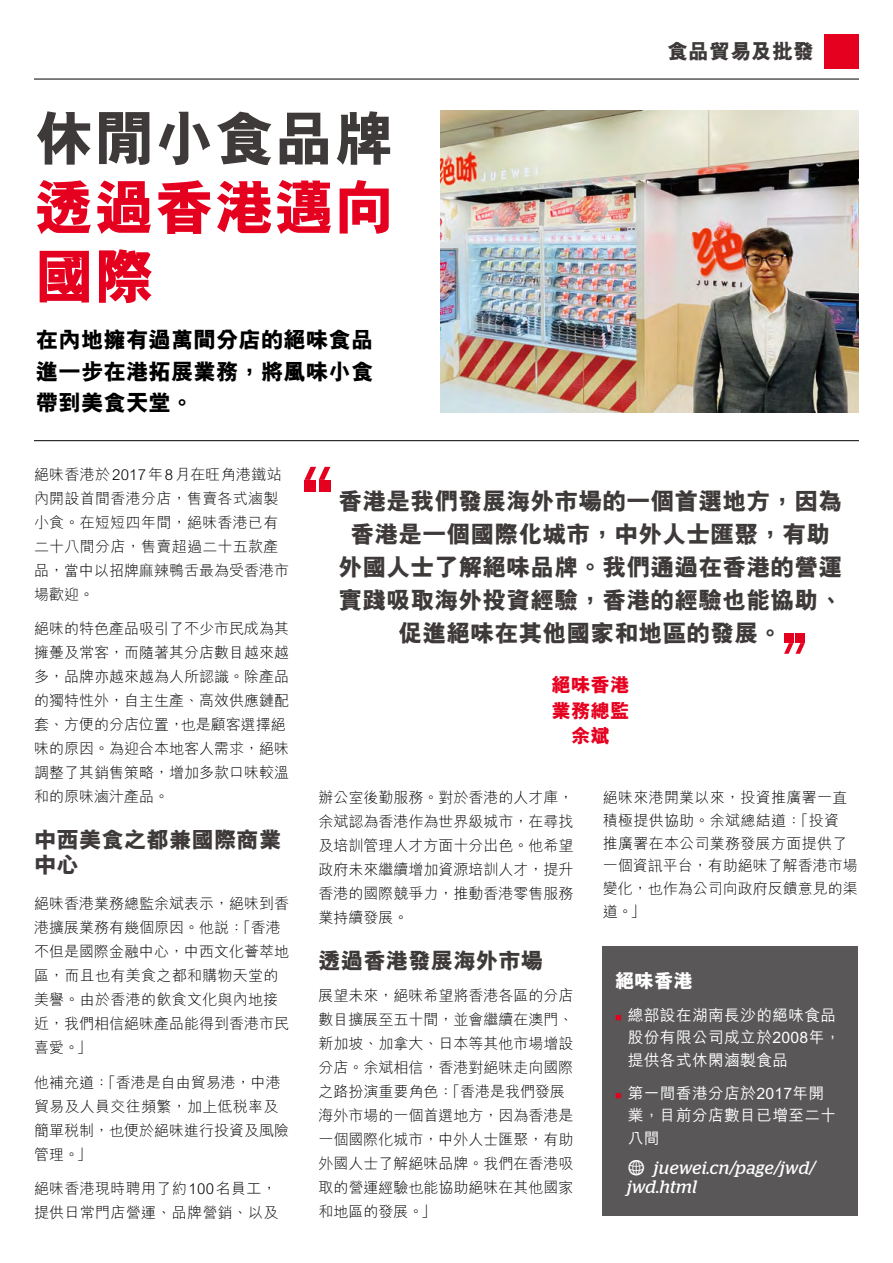
<style>
.page{position:relative;width:893px;height:1263px;background:#fff}
.page>*{position:absolute;margin:0;border:0;box-sizing:border-box;transform-origin:0 0}
.t1{font:800 60px/69px "M Hei HK";color:#e60020}
.t2{font:800 60px "M Hei HK";color:#3e3a39}
.t3{font:800 24px/33px "M Hei HK";color:#3e3a39;text-align:center}
.t4{font:800 22.5px/31.5px "M Hei HK";color:#000;text-align:justify}
.t5{font:800 22.5px/25.5px "M Hei HK";color:#3e3a39}
.t6{font:800 21px "M Hei HK";color:#3e3a39}
.t7{font:800 19.5px/25.5px "M Hei HK";color:#e60020;text-align:center}
.t8{font:800 19.5px "M Hei HK";color:#fff}
.t9{font:italic 18px/19px "Stag";letter-spacing:.02em;color:#fff}
.t10{font:500 15.75px/22.5px "M Hei HK";letter-spacing:.02em;color:#fff}
.t11{font:300 15px/24px "M Hei HK";color:#000}
.t12{font:300 15px/24px "M Hei HK";letter-spacing:.02em;color:#000}
.s1{color:#e60020}
.s2{font-family:"Modern Pictograms";font-style:normal;font-size:24px}
</style>
<div class="page">
<div style="left:825px;top:34px;width:34px;height:34px;background:#e60020"></div>
<hr style="left:34px;top:79px;width:825px;height:1px;background:#000">
<hr style="left:34px;top:440px;width:825px;height:1px;background:#000">
<div style="left:795px;top:634px;width:10px;height:9px;background:#e60020"></div>
<div style="left:784px;top:634px;width:9px;height:9px;background:#e60020"></div>
<svg style="left:784px;top:643px;width:21px;height:11px"></svg>
<div style="left:304px;top:480px;width:12px;height:12px;background:#e60020"></div>
<div style="left:319px;top:480px;width:12px;height:12px;background:#e60020"></div>
<svg style="left:304px;top:467px;width:26px;height:13px"></svg>
<div style="left:602px;top:947px;width:255px;height:269px;background:#595757"></div>
<img style="left:441px;top:111px;width:418px;height:301px">
<h1 class="t2" style="left:34px;top:98px;width:362px">休閒小食品牌</h1>
<h1 class="t1" style="left:34px;top:174px;width:362px">透過香港邁向國際</h1>
<h3 class="t4" style="left:36px;top:325px;width:339px">在內地擁有過萬間分店的絕味食品進一步在港拓展業務，將風味小食帶到美食天堂。</h3>
<h3 class="t6" style="left:667px;top:37px;width:149px">食品貿易及批發</h3>
<p class="t12" style="left:34px;top:461px;width:256px">絕味香港於2017年8月在旺角港鐵站內開設首間香港分店，售賣各式滷製小食。在短短四年間，絕味香港已有二十八間分店，售賣超過二十五款產品，當中以招牌麻辣鴨舌最為受香港市場歡迎。</p>
<p class="t11" style="left:34px;top:616px;width:256px">絕味的特色產品吸引了不少市民成為其擁躉及常客，而隨著其分店數目越來越多，品牌亦越來越為人所認識。除產品的獨特性外，自主生產、高效供應鏈配套、方便的分店位置，也是顧客選擇絕味的原因。為迎合本地客人需求，絕味調整了其銷售策略，增加多款口味較溫和的原味滷汁產品。</p>
<h3 class="t5" style="left:34px;top:827px;width:249px">中西美食之都兼國際商業中心</h3>
<p class="t11" style="left:34px;top:891px;width:256px">絕味香港業務總監余斌表示，絕味到香港擴展業務有幾個原因。他說：「香港不但是國際金融中心，中西文化薈萃地區，而且也有美食之都和購物天堂的美譽。由於香港的飲食文化與內地接近，我們相信絕味產品能得到香港市民喜愛。」</p>
<p class="t11" style="left:34px;top:1070px;width:256px">他補充道：「香港是自由貿易港，中港貿易及人員交往頻繁，加上低稅率及簡單稅制，也便於絕味進行投資及風險管理。」</p>
<p class="t12" style="left:34px;top:1176px;width:246px">絕味香港現時聘用了約100名員工，提供日常門店營運、品牌營銷、以及</p>
<h2 class="t3" style="left:338px;top:485px;width:505px">香港是我們發展海外市場的一個首選地方，因為香港是一個國際化城市，中外人士匯聚，有助外國人士了解絕味品牌。我們通過在香港的營運實踐吸取海外投資經驗，香港的經驗也能協助、促進絕味在其他國家和地區的發展。</h2>
<h3 class="t7" style="left:551px;top:672px;width:79px">絕味香港業務總監余斌</h3>
<p class="t11" style="left:318px;top:785px;width:256px;text-align:justify">辦公室後勤服務。對於香港的人才庫，余斌認為香港作為世界級城市，在尋找及培訓管理人才方面十分出色。他希望政府未來繼續增加資源培訓人才，提升香港的國際競爭力，推動香港零售服務業持續發展。</p>
<h3 class="t5" style="left:318px;top:948px;width:226px">透過香港發展海外市場</h3>
<p class="t11" style="left:318px;top:983px;width:256px">展望未來，絕味希望將香港各區的分店數目擴展至五十間，並會繼續在澳門、新加坡、加拿大、日本等其他市場增設分店。余斌相信，香港對絕味走向國際之路扮演重要角色：「香港是我們發展海外市場的一個首選地方，因為香港是一個國際化城市，中外人士匯聚，有助外國人士了解絕味品牌。我們在香港吸取的營運經驗也能協助絕味在其他國家和地區的發展。」</p>
<p class="t12" style="left:603px;top:785px;width:256px;line-height:22.8px">絕味來港開業以來，投資推廣署一直積極提供協助。余斌總結道：「投資<br>推廣署在本公司業務發展方面提供了一個資訊平台，有助絕味了解香港市場變化，也作為公司向政府反饋意見的渠道。」</p>
<h3 class="t8" style="left:615px;top:967px;width:79px">絕味香港</h3>
<p class="t10" style="left:628px;top:1002px;width:214px;text-indent:-13px"><span class="s1">■</span> 總部設在湖南長沙的絕味食品股份有限公司成立於2008年，提供各式休閑滷製食品</p>
<p class="t10" style="left:628px;top:1081px;width:210px;text-indent:-13px"><span class="s1">■</span> 第一間香港分店於2017年開業，目前分店數目已增至二十八間</p>
<p class="t9" style="left:627px;top:1157px;width:190px"><span class="s2">w</span> juewei.cn/page/jwd/ jwd.html</p>
</div>
